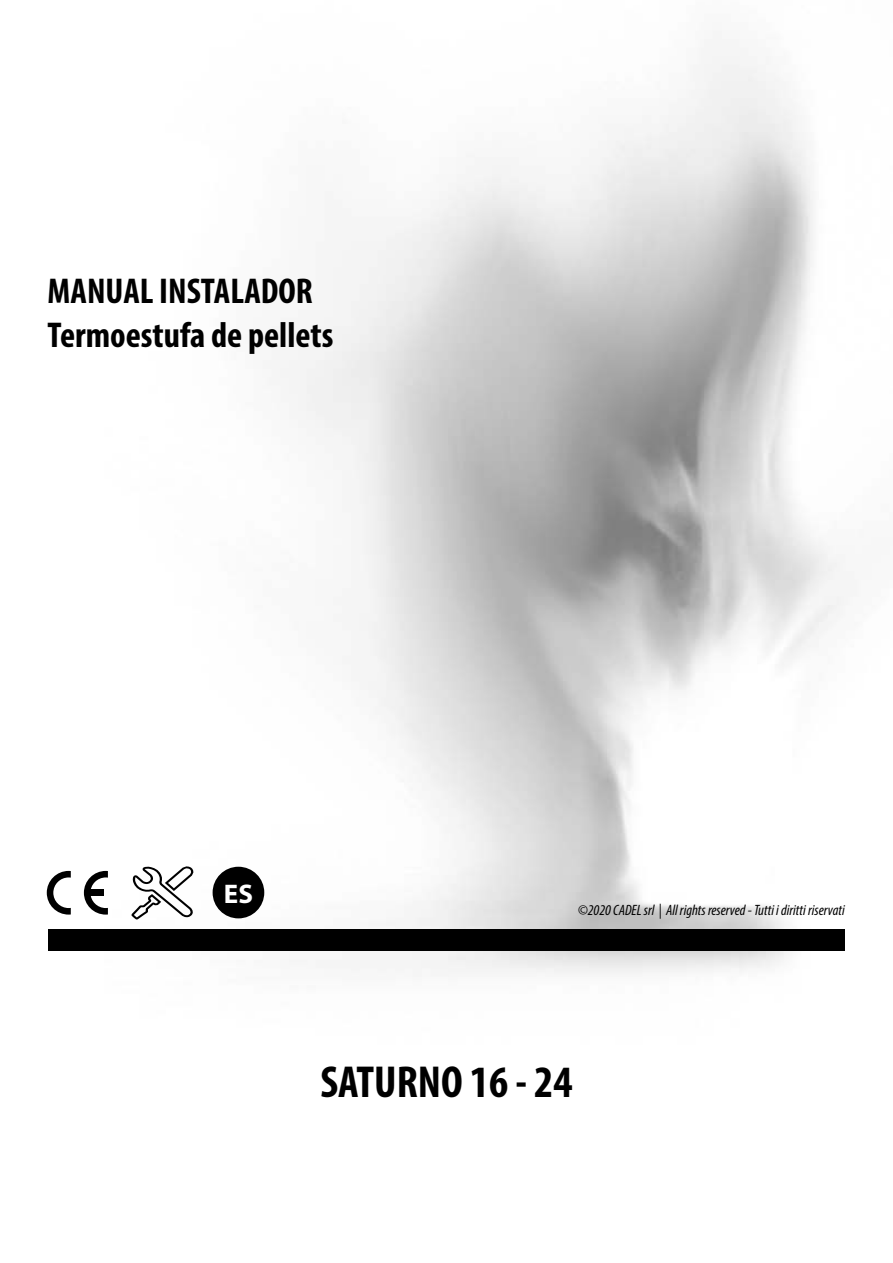
<style>
.page{position:relative;width:893px;height:1263px;background:#fff}
.page>*{position:absolute;margin:0;border:0;box-sizing:border-box;transform-origin:0 0}
.t1{font:700 condensed 45px "Myriad Pro";color:#000}
.t2{font:700 condensed 36px/43.2px "Myriad Pro";color:#000}
.t3{font:700 27px "Myriad Pro";color:#fff}
.t4{font:italic condensed 15px "Myriad Pro";color:#000}
</style>
<div class="page">
<img style="left:104px;top:56px;width:740px;height:918px">
<div style="left:48px;top:929px;width:797px;height:22px;background:#000"></div>
<svg style="left:47px;top:871px;width:24px;height:43px"></svg>
<svg style="left:84px;top:871px;width:24px;height:43px"></svg>
<div style="left:90px;top:889px;width:14px;height:7px;background:#000"></div>
<svg style="left:131px;top:864px;width:65px;height:55px"></svg>
<div style="left:213px;top:867px;width:51px;height:51px;background:#000;border-radius:50%"></div>
<h2 class="t2" style="left:48px;top:269px;width:287px">MANUAL INSTALADOR<br>Termoestufa de pellets</h2>
<h3 class="t3" style="left:224px;top:876px;width:30px">ES</h3>
<p class="t4" style="left:578px;top:900px;width:268px">©2020 CADEL srl | All rights reserved - Tutti i diritti riservati</p>
<h1 class="t1" style="left:320px;top:1054px;width:254px">SATURNO 16 - 24</h1>
</div>
